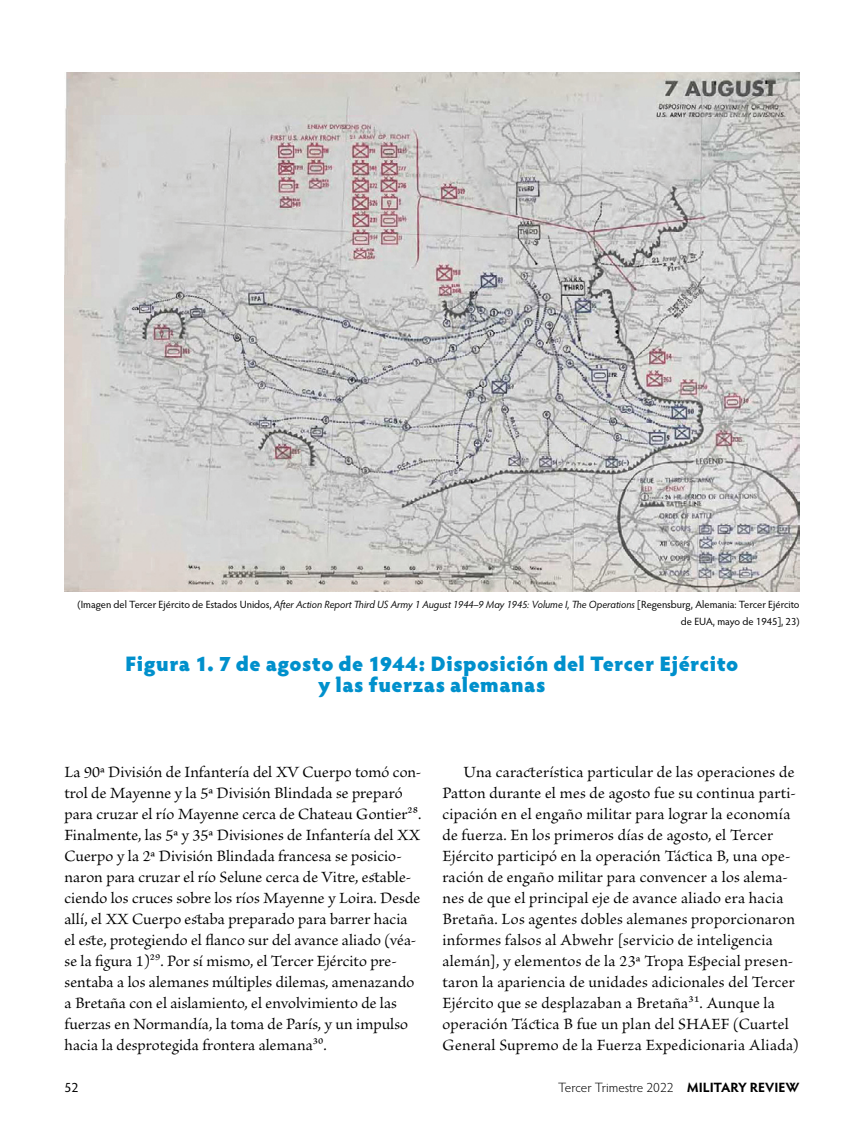
<style>
.page{position:relative;width:864px;height:1134px;background:#fff}
.page>*{position:absolute;margin:0;border:0;box-sizing:border-box;transform-origin:0 0}
.figure-title{font:900 21px/21px "Hypatia Sans Pro";letter-spacing:.02em;color:#0090cc;text-align:center}
.body{font:16.5px/21px "Brioso Pro";letter-spacing:.01em;color:#000}
.t1{font:300 13.5px "Hypatia Sans Pro";letter-spacing:-.005em;color:#000}
.t2{font:13.5px "Hypatia Sans Pro";color:#000}
.photocredit{font:10.5px/16.5px "Hypatia Sans Pro";letter-spacing:-.005em;color:#000;text-align:right}
.s1{font-style:italic}
.s2{font-weight:700}
</style>
<div class="page">
<img style="left:64px;top:73px;width:735px;height:518px">
<p class="photocredit" style="left:77px;top:596px;width:724px">(Imagen del Tercer Ejército de Estados Unidos, <span class="s1">After Action Report Third US Army 1 August 1944–9 May 1945: Volume I, The Operations</span> [Regensburg, Alemania: Tercer Ejército de EUA, mayo de 1945], 23)</p>
<h4 class="figure-title" style="left:125px;top:652px;width:615px">Figura 1. 7 de agosto de 1944: Disposición del Tercer Ejército y las fuerzas alemanas</h4>
<p class="body" style="left:64px;top:762px;width:359px">La 90ª División de Infantería del XV Cuerpo tomó con&shy;trol de Mayenne y la 5ª División Blindada se preparó para cruzar el río Mayenne cerca de Chateau Gontier28.<br>Finalmente, las 5ª y 35ª Divisiones de Infantería del XX Cuerpo y la 2ª División Blindada francesa se posicio&shy;naron para cruzar el río Selune cerca de Vitre, estable&shy;ciendo los cruces sobre los ríos Mayenne y Loira. Desde allí, el XX Cuerpo estaba preparado para barrer hacia el este, protegiendo el flanco sur del avance aliado (véa&shy;se la figura 1)29. Por sí mismo, el Tercer Ejército pre&shy;sentaba a los alemanes múltiples dilemas, amenazando a Bretaña con el aislamiento, el envolvimiento de las fuerzas en Normandía, la toma de París, y un impulso hacia la desprotegida frontera alemana30.</p>
<p class="body" style="left:442px;top:762px;width:358px;text-indent:21px">Una característica particular de las operaciones de Patton durante el mes de agosto fue su continua parti&shy;cipación en el engaño militar para lograr la economía de fuerza. En los primeros días de agosto, el Tercer Ejército participó en la operación Táctica B, una ope&shy;ración de engaño militar para convencer a los alema&shy;nes de que el principal eje de avance aliado era hacia Bretaña. Los agentes dobles alemanes proporcionaron informes falsos al Abwehr [servicio de inteligencia alemán], y elementos de la 23ª Tropa Especial presen&shy;taron la apariencia de unidades adicionales del Tercer Ejército que se desplazaban a Bretaña31. Aunque la operación Táctica B fue un plan del SHAEF (Cuartel General Supremo de la Fuerza Expedicionaria Aliada)</p>
<p class="t2" style="left:64px;top:1078px;width:15px">52</p>
<p class="t1" style="left:558px;top:1079px;width:243px">Tercer Trimestre 2022 <span class="s2">MILITARY REVIEW</span></p>
</div>
